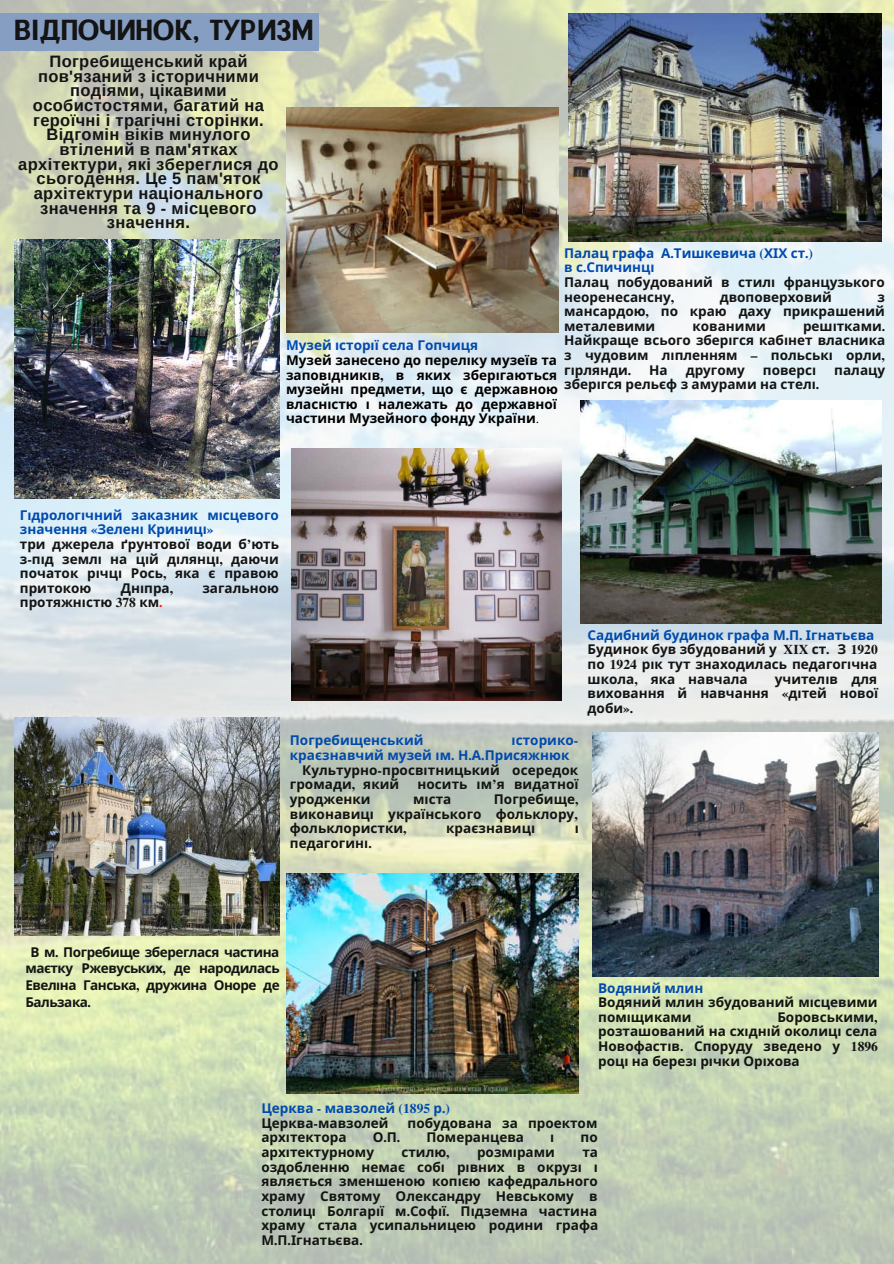
<style>
.page{position:relative;width:894px;height:1264px;background:#fff}
.page>*{position:absolute;margin:0;border:0;box-sizing:border-box;transform-origin:0 0}
.t1{font:28.2px "CAT Neuzeit";color:#131413}
.t2{font:700 16.5px/14.7px "Arimo";letter-spacing:.02em;color:#131413;text-align:center}
.t3{font:700 13.5px/14.7px "Noto Sans";color:#131413;text-align:justify}
.t4{font:700 13.5px/14.7px "Noto Sans";color:#000;text-align:justify}
.t5{font:700 13.5px/14.7px "Noto Sans";color:#004aad}
.s1{color:#004aad}
.s2{font-family:"Te X Gyre Termes";color:#004aad}
.s3{font-family:"Te X Gyre Termes"}
.s4{font-family:"Te X Gyre Termes";font-weight:400}
.s5{font-family:"Te X Gyre Termes";color:#ff1616}
.s6{color:#131413}
.s7{font-family:"Te X Gyre Termes";color:#131413}
</style>
<div class="page">
<img style="left:0;top:0;width:893px;height:1263px">
<img style="left:568px;top:13px;width:313px;height:228px">
<img style="left:15px;top:717px;width:264px;height:218px">
<img style="left:291px;top:449px;width:270px;height:251px">
<img style="left:580px;top:401px;width:301px;height:223px">
<img style="left:592px;top:732px;width:286px;height:244px">
<img style="left:287px;top:873px;width:291px;height:220px">
<div style="left:0;top:13px;width:318px;height:38px;background:#879ec3"></div>
<img style="left:15px;top:240px;width:264px;height:259px">
<img style="left:287px;top:107px;width:271px;height:226px">
<h1 class="t1" style="left:15px;top:12px;width:301px">ВІДПОЧИНОК, ТУРИЗМ</h1>
<p class="t2" style="left:18px;top:54px;width:262px">Погребищенський край пов'язаний з історичними подіями, цікавими особистостями, багатий на героїчні і трагічні сторінки.<br>Відгомін віків минулого втілений в пам'ятках архітектури, які збереглися до сьогодення. Це 5 пам'яток архітектури національного значення та 9 - місцевого значення.</p>
<p class="t3" style="left:564px;top:245px;width:322px;text-align:left"><span class="s1">Палац графа А</span><span class="s2">.</span><span class="s1">Тишкевича</span> <span class="s2">(</span><span class="s1">ХІХ ст</span><span class="s2">.)<br></span><span class="s1">в с</span><span class="s2">.</span><span class="s1">Спичинці<br></span>Палац побудований в стилі французького неоренесансну<span class="s3">,</span></p>
<p class="t3" style="left:719px;top:289px;width:114px">двоповерховий</p>
<p class="t3" style="left:564px;top:289px;width:322px;text-indent:313px">з мансардою<span class="s3">,</span> по краю даху прикрашений металевими</p>
<p class="t3" style="left:564px;top:318px;width:322px;text-indent:239px">решітками<span class="s3">.<br></span>Найкраще всього збері гся кабі нет власника з чудовим лі пленням <span class="s3">–</span> польські орли<span class="s3">, </span>гі рлянди<span class="s3">.</span></p>
<p class="t3" style="left:692px;top:318px;width:75px">кованими</p>
<p class="t5" style="left:286px;top:337px;width:193px">Музей історії села Гопчиця</p>
<p class="t4" style="left:286px;top:352px;width:273px">Музей занесено до перелі ку музеїв та заповідникі в<span class="s3">,</span> в яких збері гаються музейні предмети<span class="s3">,</span> що є державною власністю і належать до державної частини Музейного фонду України<span class="s4">.</span></p>
<p class="t3" style="left:649px;top:362px;width:20px">На</p>
<p class="t3" style="left:685px;top:362px;width:61px">другому</p>
<p class="t3" style="left:762px;top:362px;width:53px">поверсі</p>
<p class="t3" style="left:834px;top:362px;width:52px">палацу</p>
<p class="t3" style="left:564px;top:377px;width:256px">збері гся рельєф з амурами на стелі<span class="s3">.</span></p>
<p class="t3" style="left:20px;top:507px;width:260px;text-align:left"><span class="s1">Гідрологічний заказник місцевого значення</span> <span class="s2">«</span><span class="s1">Зелені Криниці</span><span class="s2">»<br></span>три джерела ґрунтової води б<span class="s3">’</span>ють з<span class="s3">-</span>під землі на ці й ділянці<span class="s3">,</span> даючи початок річці Рось<span class="s3">,</span> яка є правою притокою</p>
<p class="t3" style="left:121px;top:580px;width:54px">Дніпра<span class="s3">,</span></p>
<p class="t3" style="left:202px;top:580px;width:78px">загальною</p>
<p class="t3" style="left:20px;top:595px;width:144px">протяжні стю <span class="s3">378</span> км<span class="s5">.</span></p>
<p class="t5" style="left:290px;top:732px;width:135px">Погребищенський</p>
<p class="t5" style="left:511px;top:732px;width:68px">історико<span class="s3">-</span></p>
<p class="t5" style="left:290px;top:747px;width:281px">краєзнавчий музей і м<span class="s3">.</span> Н<span class="s3">.</span>А<span class="s3">.</span>Присяжнюк</p>
<p class="t3" style="left:302px;top:762px;width:277px">Культурно<span class="s3">-</span>просвітницький осередок</p>
<p class="t3" style="left:290px;top:776px;width:111px">громади<span class="s3">,</span> який</p>
<p class="t3" style="left:417px;top:776px;width:163px">носить і м<span class="s3">’</span>я видатної</p>
<p class="t3" style="left:290px;top:791px;width:82px">уродженки</p>
<p class="t3" style="left:413px;top:791px;width:40px">міста</p>
<p class="t3" style="left:290px;top:791px;width:290px;text-indent:204px">Погребище<span class="s3">, </span>виконавиці українського фольклору<span class="s3">, </span>фольклористки<span class="s3">,</span></p>
<p class="t3" style="left:446px;top:820px;width:88px">краєзнавиці</p>
<p class="t3" style="left:574px;top:820px;width:4px">і</p>
<p class="t3" style="left:290px;top:835px;width:83px">педагогині<span class="s3">.</span></p>
<p class="t3" style="left:587px;top:627px;width:291px;text-align:left"><span class="s1">Садибний будинок графа М</span><span class="s2">.</span><span class="s1">П</span><span class="s2">.</span> <span class="s1">Ігнатьєва </span>Будинок був збудований у <span class="s3">XIX</span> ст<span class="s3">.</span> З <span class="s3">1920 </span>по <span class="s3">1924</span> рі к тут знаходилась педагогічна школа<span class="s3">,</span> яка навчала</p>
<p class="t3" style="left:587px;top:671px;width:292px;text-indent:187px">учителі в для виховання й навчання <span class="s3">«</span>дітей нової доби<span class="s3">».</span></p>
<p class="t3" style="left:25px;top:942px;width:256px;line-height:17px;text-indent:5px">В м<span class="s3">.</span> Погребище збереглася частина маєтку Ржевуських<span class="s3">,</span> де народилась Евелі на Ганська<span class="s3">,</span> дружина Оноре де Бальзака<span class="s3">.</span></p>
<p class="t5" style="left:598px;top:979px;width:106px">Водяний млин</p>
<p class="t3" style="left:598px;top:994px;width:281px">Водяний млин збудований місцевими поміщиками</p>
<p class="t3" style="left:598px;top:1009px;width:281px;text-indent:179px">Боровськими<span class="s3">, </span>розташований на східні й околиці села Новофасті в<span class="s3">.</span> Споруду зведено у <span class="s3">1896 </span>році на березі річки Оріхова</p>
<p class="t5" style="left:261px;top:1100px;width:190px">Церква <span class="s3">-</span> мавзолей <span class="s3">(1895</span> р<span class="s3">.)<br></span><span class="s6">Церква</span><span class="s7">-</span><span class="s6">мавзолей</span></p>
<p class="t3" style="left:407px;top:1115px;width:191px">побудована за проектом</p>
<p class="t3" style="left:261px;top:1129px;width:87px">архітектора</p>
<p class="t3" style="left:372px;top:1129px;width:29px">О<span class="s3">.</span>П<span class="s3">.</span></p>
<p class="t3" style="left:426px;top:1129px;width:99px">Померанцева</p>
<p class="t3" style="left:550px;top:1129px;width:4px">і</p>
<p class="t3" style="left:580px;top:1129px;width:19px">по</p>
<p class="t3" style="left:261px;top:1144px;width:114px">архітектурному</p>
<p class="t3" style="left:401px;top:1144px;width:50px">стилю<span class="s3">,</span></p>
<p class="t3" style="left:477px;top:1144px;width:79px">розмірами</p>
<p class="t3" style="left:261px;top:1144px;width:338px;text-align:left;text-indent:321px">та оздобленню немає собі рі вних в окрузі і являється зменшеною копією кафедрального храму Святому Олександру Невському в столиці Болгарії м<span class="s3">.</span>Софії<span class="s3">.</span> Підземна частина храму стала усипальницею родини графа<br>М<span class="s3">.</span>П<span class="s3">.</span>Ігнатьєва<span class="s3">.</span></p>
</div>
